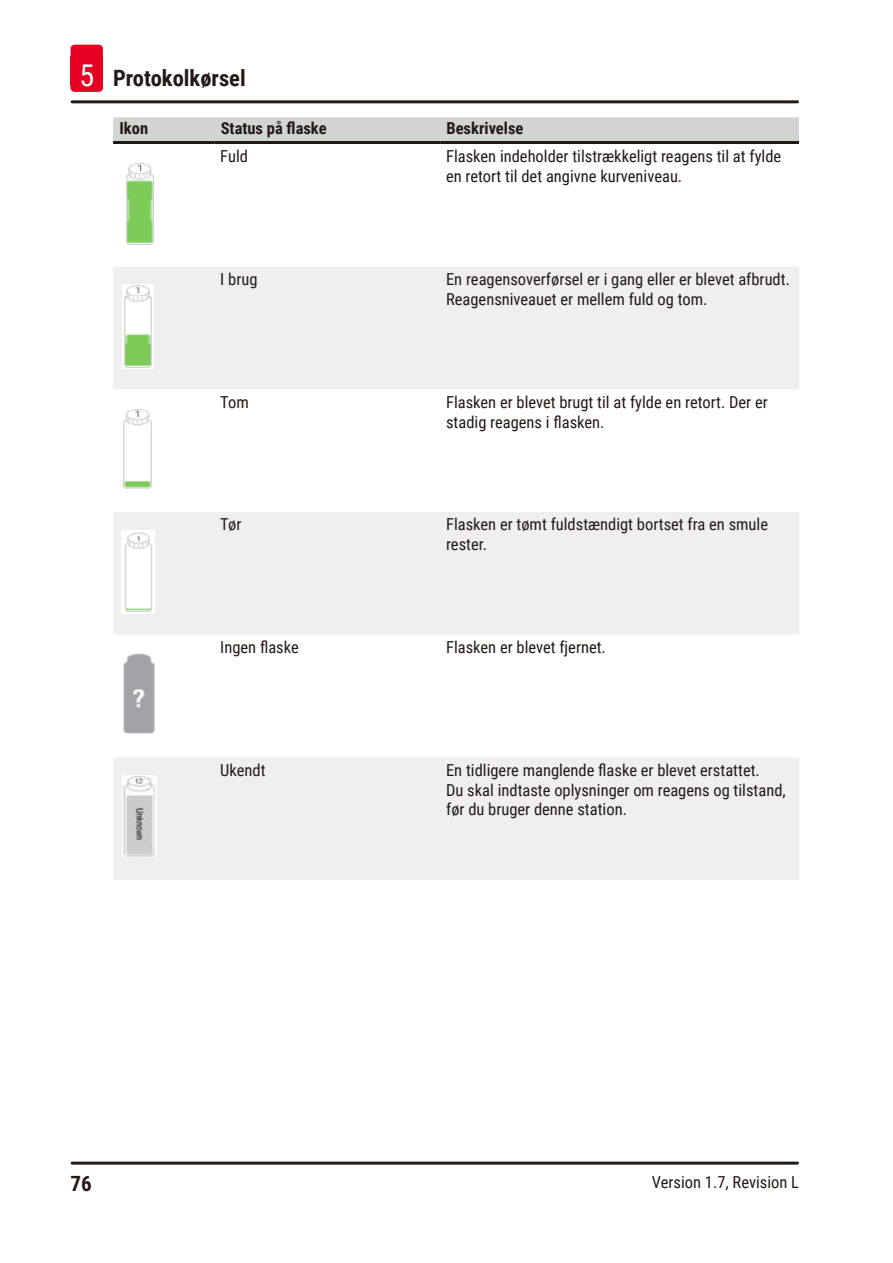
<style>
.page{position:relative;width:893px;height:1263px;background:#fff}
.page>*{position:absolute;margin:0;border:0;box-sizing:border-box;transform-origin:0 0}
.t1{font:700 22.5px "Roboto Condensed";color:#231916}
.t2{font:700 21px "Roboto Condensed";color:#231916}
.Table_text{font:16.5px/19.8px "Roboto Condensed";color:#231916}
.Table_heading{font:700 16.5px "Roboto Condensed";color:#231916}
.s1{font-weight:400;font-size:30px;color:#fff}
</style>
<div class="page">
<hr style="left:72px;top:1161px;width:725px;height:3px;background:#231916">
<hr style="left:72px;top:100px;width:725px;height:3px;background:#231916">
<div style="left:71px;top:45px;width:32px;height:47px;background:#e60021;border-radius:4px"></div>
<div style="left:113px;top:117px;width:686px;height:24px;background:#d3d4d4"></div>
<svg style="left:113px;top:267px;width:686px;height:613px;fill:#efeff0"></svg>
<hr style="left:113px;top:141px;width:101px;height:3px;background:#231916">
<hr style="left:214px;top:141px;width:226px;height:3px;background:#231916">
<hr style="left:440px;top:141px;width:359px;height:3px;background:#231916">
<img style="left:126px;top:163px;width:28px;height:82px">
<img style="left:122px;top:285px;width:31px;height:83px">
<img style="left:122px;top:408px;width:30px;height:83px">
<img style="left:121px;top:531px;width:34px;height:82px">
<img style="left:123px;top:652px;width:33px;height:82px">
<img style="left:123px;top:775px;width:34px;height:82px">
<h1 class="t1" style="left:79px;top:63px;width:168px"><span class="s1">15</span> Protokolkørsel</h1>
<p class="Table_heading" style="left:119px;top:117px;width:30px">Ikon</p>
<p class="Table_heading" style="left:221px;top:117px;width:107px">Status på flaske</p>
<p class="Table_heading" style="left:446px;top:117px;width:78px">Beskrivelse</p>
<p class="Table_text" style="left:220px;top:146px;width:29px">Fuld</p>
<p class="Table_text" style="left:446px;top:146px;width:337px">Flasken indeholder tilstrækkeligt reagens til at fylde en retort til det angivne kurveniveau.</p>
<p class="Table_text" style="left:220px;top:269px;width:39px">I brug</p>
<p class="Table_text" style="left:446px;top:269px;width:345px">En reagensoverførsel er i gang eller er blevet afbrudt.<br>Reagensniveauet er mellem fuld og tom.</p>
<p class="Table_text" style="left:220px;top:391px;width:30px">Tom</p>
<p class="Table_text" style="left:446px;top:391px;width:323px">Flasken er blevet brugt til at fylde en retort. Der er stadig reagens i flasken.</p>
<p class="Table_text" style="left:220px;top:514px;width:23px">Tør</p>
<p class="Table_text" style="left:446px;top:514px;width:323px">Flasken er tømt fuldstændigt bortset fra en smule rester.</p>
<p class="Table_text" style="left:220px;top:637px;width:80px">Ingen flaske</p>
<p class="Table_text" style="left:446px;top:637px;width:161px">Flasken er blevet fjernet.</p>
<p class="Table_text" style="left:220px;top:759px;width:47px">Ukendt</p>
<p class="Table_text" style="left:446px;top:759px;width:341px">En tidligere manglende flaske er blevet erstattet.<br>Du skal indtaste oplysninger om reagens og tilstand, før du bruger denne station.</p>
<p class="t2" style="left:71px;top:1169px;width:23px">76</p>
<p class="Table_text" style="left:652px;top:1171px;width:149px">Version 1.7, Revision L</p>
</div>
